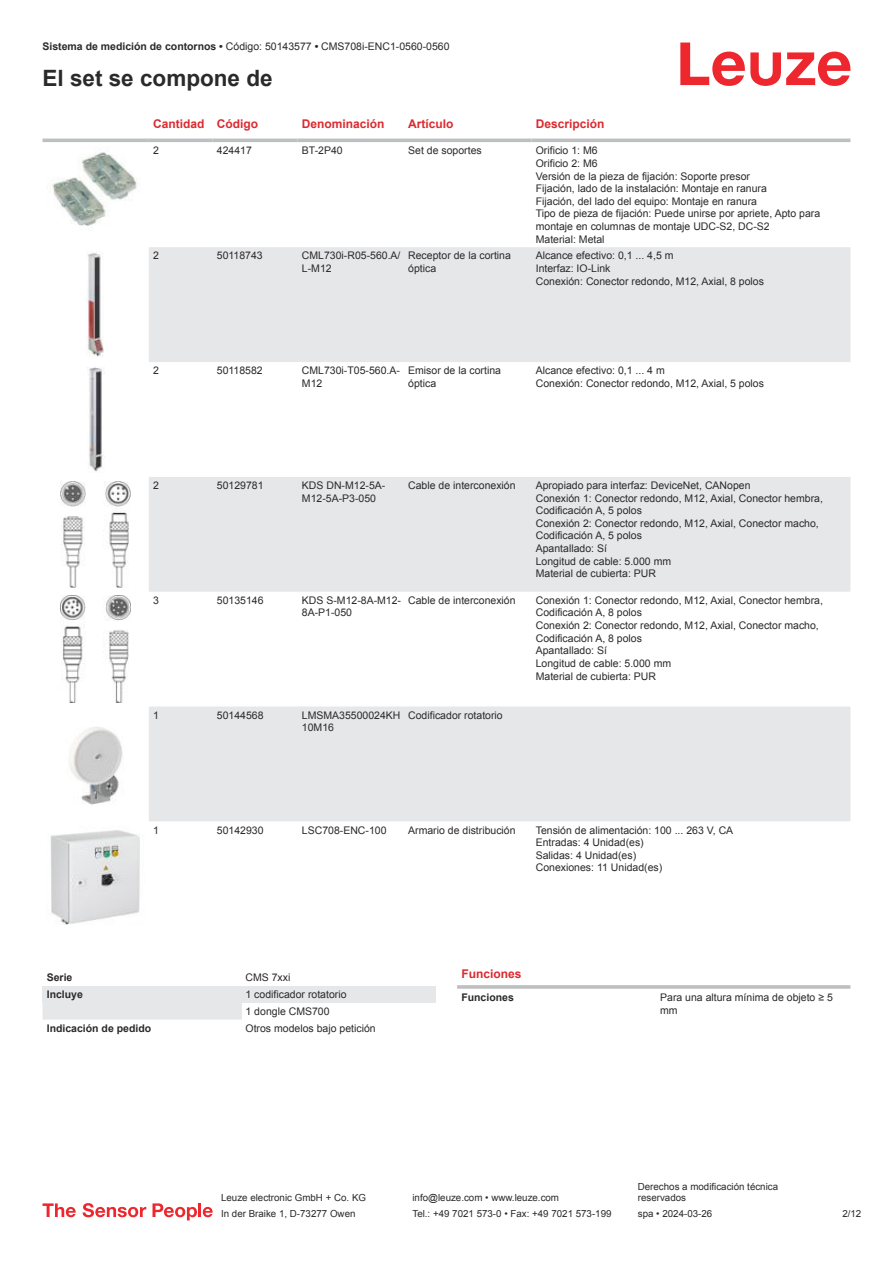
<style>
.page{position:relative;width:893px;height:1263px;background:#fff}
.page>*{position:absolute;margin:0;border:0;box-sizing:border-box;transform-origin:0 0}
.t1{font:700 22.5px "Arial";color:#2b292a}
.t2{font:700 12px "Arial";color:#db2a30}
.t3{font:10.5px/12.6px "Arial";color:#2b292a}
.t4{font:700 10.5px "Arial";color:#2b292a}
.t5{font:9.75px/11.7px "Arial";color:#2b292a}
.s1{font-weight:700}
</style>
<div class="page">
<svg style="left:680px;top:43px;width:170px;height:43px"></svg>
<svg style="left:149px;top:247px;width:701px;height:574px;fill:#e6e7e9"></svg>
<hr style="left:43px;top:139px;width:106px;height:3px;background:#bdbfc1">
<hr style="left:149px;top:139px;width:64px;height:3px;background:#bdbfc1">
<hr style="left:213px;top:139px;width:85px;height:3px;background:#bdbfc1">
<hr style="left:298px;top:139px;width:106px;height:3px;background:#bdbfc1">
<hr style="left:404px;top:139px;width:128px;height:3px;background:#bdbfc1">
<hr style="left:532px;top:139px;width:318px;height:3px;background:#bdbfc1">
<img style="left:50px;top:152px;width:88px;height:74px">
<img style="left:86px;top:253px;width:18px;height:104px">
<img style="left:87px;top:367px;width:16px;height:105px">
<img style="left:61px;top:481px;width:70px;height:106px">
<img style="left:61px;top:596px;width:70px;height:106px">
<img style="left:69px;top:727px;width:54px;height:78px">
<img style="left:50px;top:830px;width:90px;height:95px">
<div style="left:43px;top:1003px;width:199px;height:16px;background:#e6e7e9"></div>
<div style="left:43px;top:986px;width:199px;height:17px;background:#e6e7e9"></div>
<div style="left:242px;top:986px;width:194px;height:17px;background:#e6e7e9"></div>
<hr style="left:457px;top:985px;width:393px;height:4px;background:#c6c8c9">
<svg style="left:43px;top:1203px;width:33px;height:14px"></svg>
<svg style="left:83px;top:1203px;width:63px;height:14px"></svg>
<svg style="left:153px;top:1203px;width:44px;height:17px"></svg>
<hr style="left:198px;top:1203px;width:3px;height:14px;background:#ed272d">
<svg style="left:203px;top:1207px;width:10px;height:10px"></svg>
<p class="t3" style="left:43px;top:41px;width:409px"><span class="s1">Sistema de medición de contornos •</span> Código: 50143577 <span class="s1">•</span> CMS708i-ENC1-0560-0560</p>
<h1 class="t1" style="left:43px;top:70px;width:232px">El set se compone de</h1>
<p class="t2" style="left:153px;top:119px;width:107px">Cantidad Código</p>
<p class="t2" style="left:302px;top:119px;width:84px">Denominación</p>
<p class="t2" style="left:408px;top:119px;width:47px">Artículo</p>
<p class="t2" style="left:536px;top:119px;width:70px">Descripción</p>
<p class="t3" style="left:153px;top:145px;width:7px">2</p>
<p class="t3" style="left:217px;top:145px;width:37px">424417</p>
<p class="t3" style="left:302px;top:145px;width:42px">BT-2P40</p>
<p class="t3" style="left:408px;top:145px;width:75px">Set de soportes</p>
<p class="t3" style="left:536px;top:145px;width:286px">Orificio 1: M6<br>Orificio 2: M6<br>Versión de la pieza de fijación: Soporte presor<br>Fijación, lado de la instalación: Montaje en ranura<br>Fijación, del lado del equipo: Montaje en ranura<br>Tipo de pieza de fijación: Puede unirse por apriete, Apto para montaje en columnas de montaje UDC-S2, DC-S2<br>Material: Metal</p>
<p class="t3" style="left:153px;top:250px;width:7px">2</p>
<p class="t3" style="left:217px;top:250px;width:47px">50118743</p>
<p class="t3" style="left:302px;top:250px;width:100px">CML730i-R05-560.A/<br>L-M12</p>
<p class="t3" style="left:408px;top:250px;width:104px">Receptor de la cortina óptica</p>
<p class="t3" style="left:536px;top:250px;width:230px">Alcance efectivo: 0,1 ... 4,5 m<br>Interfaz: IO-Link<br>Conexión: Conector redondo, M12, Axial, 8 polos</p>
<p class="t3" style="left:153px;top:365px;width:7px">2</p>
<p class="t3" style="left:217px;top:365px;width:47px">50118582</p>
<p class="t3" style="left:302px;top:365px;width:100px">CML730i-T05-560.A-<br>M12</p>
<p class="t3" style="left:408px;top:365px;width:94px">Emisor de la cortina óptica</p>
<p class="t3" style="left:536px;top:365px;width:230px">Alcance efectivo: 0,1 ... 4 m<br>Conexión: Conector redondo, M12, Axial, 5 polos</p>
<p class="t3" style="left:153px;top:480px;width:7px">2</p>
<p class="t3" style="left:217px;top:480px;width:48px">50129781</p>
<p class="t3" style="left:302px;top:480px;width:85px">KDS DN-M12-5A-<br>M12-5A-P3-050</p>
<p class="t3" style="left:408px;top:480px;width:109px">Cable de interconexión</p>
<p class="t3" style="left:536px;top:480px;width:289px">Apropiado para interfaz: DeviceNet, CANopen<br>Conexión 1: Conector redondo, M12, Axial, Conector hembra, Codificación A, 5 polos<br>Conexión 2: Conector redondo, M12, Axial, Conector macho, Codificación A, 5 polos<br>Apantallado: Sí<br>Longitud de cable: 5.000 mm<br>Material de cubierta: PUR</p>
<p class="t3" style="left:153px;top:595px;width:7px">3</p>
<p class="t3" style="left:217px;top:595px;width:48px">50135146</p>
<p class="t3" style="left:302px;top:595px;width:101px">KDS S-M12-8A-M12-<br>8A-P1-050</p>
<p class="t3" style="left:408px;top:595px;width:109px">Cable de interconexión</p>
<p class="t3" style="left:536px;top:595px;width:289px">Conexión 1: Conector redondo, M12, Axial, Conector hembra, Codificación A, 8 polos<br>Conexión 2: Conector redondo, M12, Axial, Conector macho, Codificación A, 8 polos<br>Apantallado: Sí<br>Longitud de cable: 5.000 mm<br>Material de cubierta: PUR</p>
<p class="t3" style="left:153px;top:710px;width:7px">1</p>
<p class="t3" style="left:217px;top:710px;width:48px">50144568</p>
<p class="t3" style="left:302px;top:710px;width:100px">LMSMA35500024KH<br>10M16</p>
<p class="t3" style="left:408px;top:710px;width:96px">Codificador rotatorio</p>
<p class="t3" style="left:153px;top:824px;width:7px">1</p>
<p class="t3" style="left:217px;top:824px;width:48px">50142930</p>
<p class="t3" style="left:302px;top:824px;width:86px">LSC708-ENC-100</p>
<p class="t3" style="left:408px;top:824px;width:109px">Armario de distribución</p>
<p class="t3" style="left:536px;top:824px;width:199px">Tensión de alimentación: 100 ... 263 V, CA<br>Entradas: 4 Unidad(es)<br>Salidas: 4 Unidad(es)<br>Conexiones: 11 Unidad(es)</p>
<p class="t4" style="left:47px;top:973px;width:27px">Serie</p>
<p class="t3" style="left:246px;top:972px;width:46px">CMS 7xxi</p>
<p class="t4" style="left:47px;top:990px;width:38px">Incluye</p>
<p class="t3" style="left:246px;top:987px;width:102px;line-height:17px">1 codificador rotatorio<br>1 dongle CMS700</p>
<p class="t4" style="left:47px;top:1024px;width:106px">Indicación de pedido</p>
<p class="t3" style="left:246px;top:1023px;width:132px">Otros modelos bajo petición</p>
<p class="t2" style="left:461px;top:969px;width:62px">Funciones</p>
<p class="t4" style="left:461px;top:993px;width:54px">Funciones</p>
<p class="t3" style="left:660px;top:991px;width:174px">Para una altura mínima de objeto ≥ 5 mm</p>
<p class="t5" style="left:221px;top:1193px;width:146px">Leuze electronic GmbH + Co. KG</p>
<p class="t5" style="left:412px;top:1193px;width:148px">info@leuze.com • www.leuze.com</p>
<p class="t5" style="left:638px;top:1181px;width:142px">Derechos a modificación técnica reservados</p>
<p class="t5" style="left:221px;top:1209px;width:136px">In der Braike 1, D-73277 Owen</p>
<p class="t5" style="left:412px;top:1209px;width:201px">Tel.: +49 7021 573-0 • Fax: +49 7021 573-199</p>
<p class="t5" style="left:638px;top:1209px;width:76px">spa • 2024-03-26</p>
<p class="t5" style="left:842px;top:1209px;width:20px">2 /12</p>
</div>
